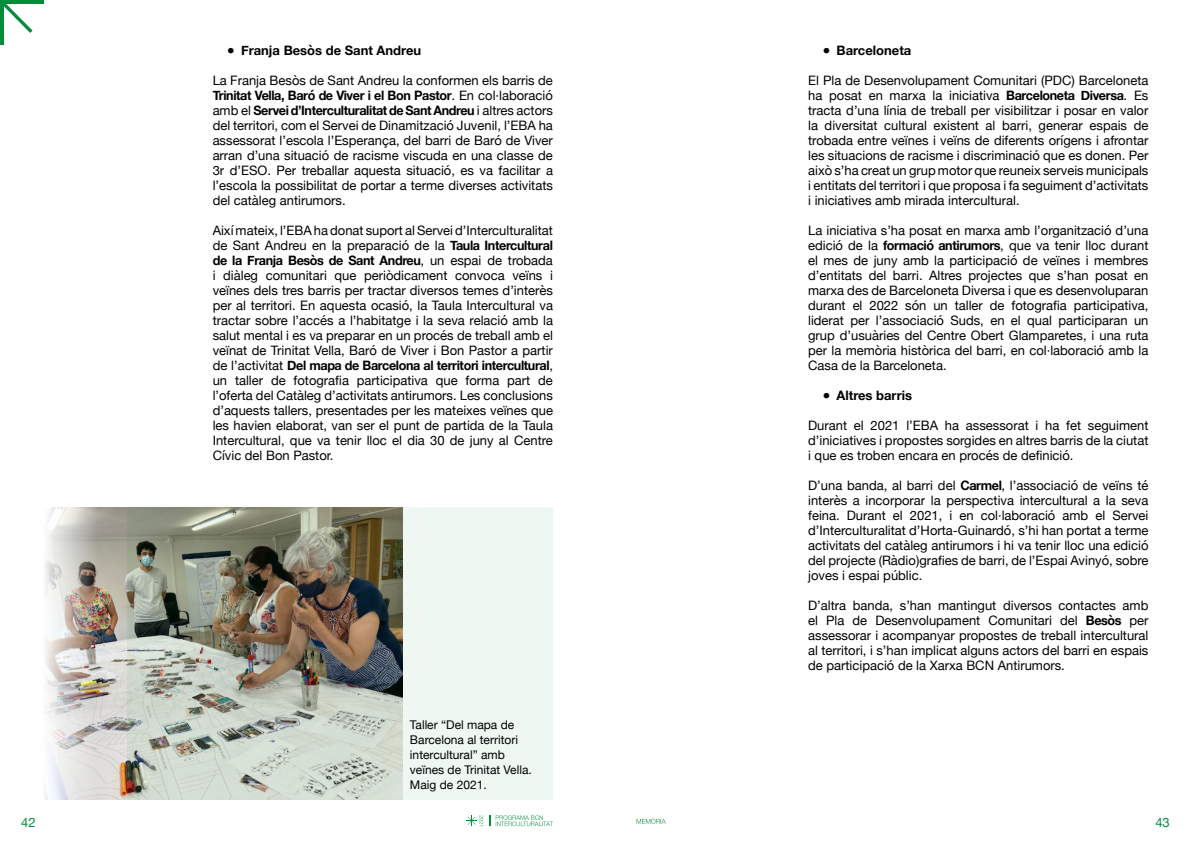
<style>
.page{position:relative;width:1191px;height:842px;background:#fff}
.page>*{position:absolute;margin:0;border:0;box-sizing:border-box;transform-origin:0 0}
.t1{font:13px/15px "Helvetica Neue";color:#000;text-align:justify}
.t2{font:700 13px "Helvetica Neue";color:#000}
.t3{font:13px "Helvetica Neue";color:#008d39}
.t4{font:12px/15px "Helvetica Neue";color:#000}
.s1{font-weight:400}
.s2{font-weight:700}
</style>
<div class="page">
<svg style="left:496px;top:815px;width:57px;height:11px"></svg>
<svg style="left:466px;top:815px;width:17px;height:11px"></svg>
<svg style="left:636px;top:818px;width:29px;height:6px"></svg>
<hr style="left:0;top:0;width:4px;height:44px;background:#008d39">
<hr style="left:0;top:0;width:44px;height:4px;background:#008d39">
<svg style="left:4px;top:4px;width:29px;height:29px"></svg>
<img style="left:45px;top:507px;width:83px;height:292px">
<img style="left:128px;top:507px;width:425px;height:292px">
<p class="t2" style="left:227px;top:40px;width:196px"><span class="s1">●</span> Franja Besòs de Sant Andreu</p>
<p class="t1" style="left:213px;top:74px;width:342px">La Franja Besòs de Sant Andreu la conformen els barris de <span class="s2">Trinitat Vella, Baró de Viver i el Bon Pastor</span>. En col·laboració amb el <span class="s2">Servei d’Interculturalitat de Sant Andreu</span> i altres actors del territori, com el Servei de Dinamització Juvenil, l’EBA ha assessorat l’escola l’Esperança, del barri de Baró de Viver arran d’una situació de racisme viscuda en una classe de 3r d’ESO. Per treballar aquesta situació, es va facilitar a l’escola la possibilitat de portar a terme diverses activitats del catàleg antirumors.</p>
<p class="t1" style="left:213px;top:224px;width:342px">Així mateix, l’EBA ha donat suport al Servei d’Interculturalitat de Sant Andreu en la preparació de la <span class="s2">Taula Intercultural de la Franja Besòs de Sant Andreu</span>, un espai de trobada i diàleg comunitari que periòdicament convoca veïns i veïnes dels tres barris per tractar diversos temes d’interès per al territori. En aquesta ocasió, la Taula Intercultural va tractar sobre l’accés a l’habitatge i la seva relació amb la salut mental i es va preparar en un procés de treball amb el veïnat de Trinitat Vella, Baró de Viver i Bon Pastor a partir de l’activitat <span class="s2">Del mapa de Barcelona al territori intercultural</span>, un taller de fotografia participativa que forma part de l’oferta del Catàleg d’activitats antirumors. Les conclusions d’aquests tallers, presentades per les mateixes veïnes que les havien elaborat, van ser el punt de partida de la Taula Intercultural, que va tenir lloc el dia 30 de juny al Centre Cívic del Bon Pastor.</p>
<p class="t4" style="left:410px;top:718px;width:123px">Taller “Del mapa de<br>Barcelona al territori intercultural” amb veïnes de Trinitat Vella.<br>Maig de 2021.</p>
<p class="t2" style="left:822px;top:40px;width:91px"><span class="s1">●</span> Barceloneta</p>
<p class="t1" style="left:808px;top:74px;width:342px">El Pla de Desenvolupament Comunitari (PDC) Barceloneta ha posat en marxa la iniciativa <span class="s2">Barceloneta Diversa</span>. Es tracta d’una línia de treball per visibilitzar i posar en valor la diversitat cultural existent al barri, generar espais de trobada entre veïnes i veïns de diferents orígens i afrontar les situacions de racisme i discriminació que es donen. Per això s’ha creat un grup motor que reuneix serveis municipals i entitats del territori i que proposa i fa seguiment d’activitats i iniciatives amb mirada intercultural.</p>
<p class="t1" style="left:808px;top:224px;width:342px">La iniciativa s’ha posat en marxa amb l’organització d’una edició de la <span class="s2">formació antirumors</span>, que va tenir lloc durant el mes de juny amb la participació de veïnes i membres d’entitats del barri. Altres projectes que s’han posat en marxa des de Barceloneta Diversa i que es desenvoluparan durant el 2022 són un taller de fotografia participativa, liderat per l’associació Suds, en el qual participaran un grup d’usuàries del Centre Obert Glamparetes, i una ruta per la memòria històrica del barri, en col·laboració amb la Casa de la Barceloneta.</p>
<p class="t2" style="left:822px;top:385px;width:91px"><span class="s1">●</span> Altres barris</p>
<p class="t1" style="left:808px;top:419px;width:342px">Durant el 2021 l’EBA ha assessorat i ha fet seguiment d’iniciatives i propostes sorgides en altres barris de la ciutat i que es troben encara en procés de definició.</p>
<p class="t1" style="left:808px;top:479px;width:342px">D’una banda, al barri del <span class="s2">Carmel</span>, l’associació de veïns té interès a incorporar la perspectiva intercultural a la seva feina. Durant el 2021, i en col·laboració amb el Servei d’Interculturalitat d’Horta-Guinardó, s’hi han portat a terme activitats del catàleg antirumors i hi va tenir lloc una edició del projecte (Ràdio)grafies de barri, de l’Espai Avinyó, sobre joves i espai públic.</p>
<p class="t1" style="left:808px;top:599px;width:342px">D’altra banda, s’han mantingut diversos contactes amb el Pla de Desenvolupament Comunitari del <span class="s2">Besòs</span> per assessorar i acompanyar propostes de treball intercultural al territori, i s’han implicat alguns actors del barri en espais de participació de la Xarxa BCN Antirumors.</p>
<p class="t3" style="left:21px;top:813px;width:16px">42</p>
<p class="t3" style="left:1155px;top:813px;width:16px">43</p>
</div>
